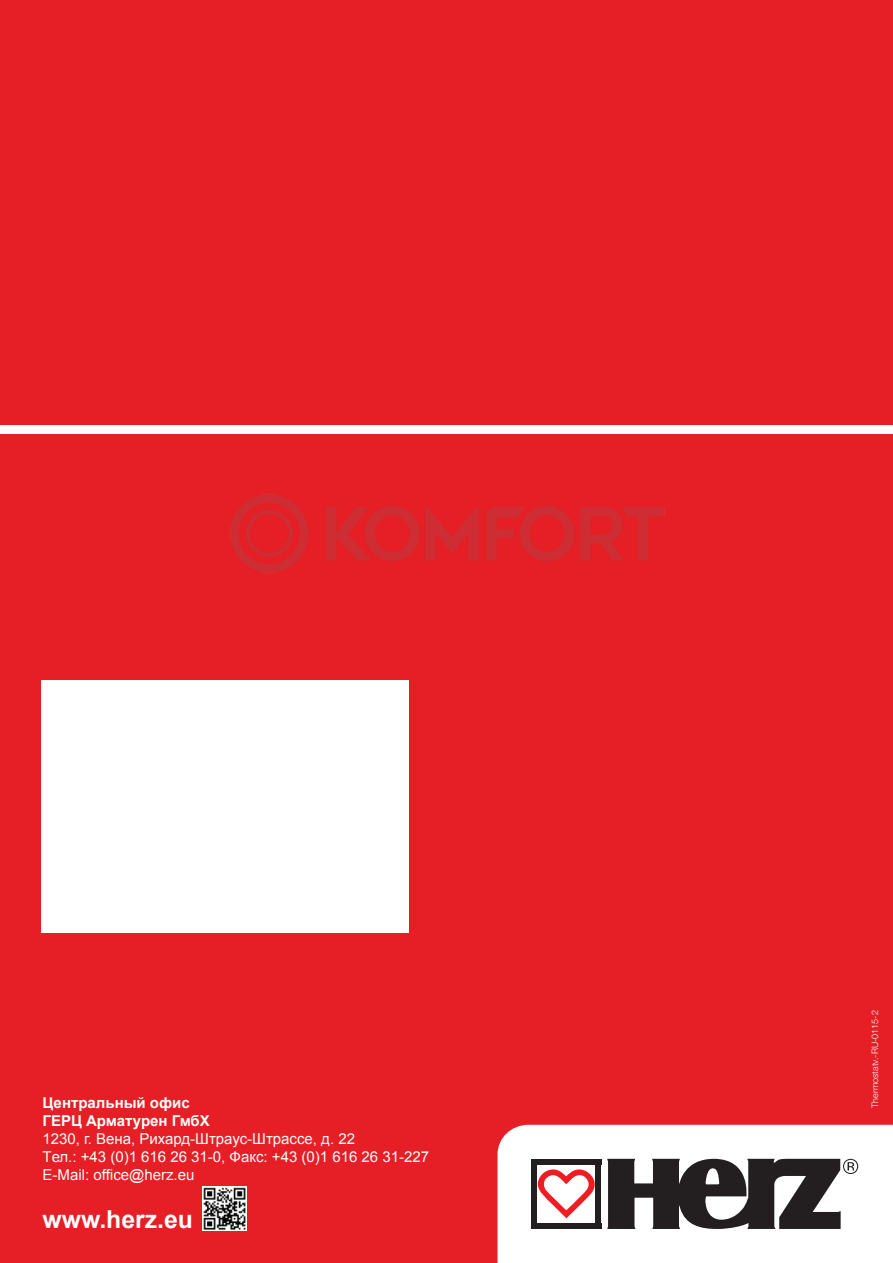
<style>
.page{position:relative;width:893px;height:1263px;background:#e61e25}
.page>*{position:absolute;margin:0;border:0;box-sizing:border-box;transform-origin:0 0}
.t1{font:700 24.75px "Arial";color:#fff}
.t2{font:15px/18px "Arial";color:#fff}
.t3{font:700 15px/18px "Arial";color:#fff}
.t4{font:300 9px "Helvetica Neue LT Std";color:#fff}
</style>
<div class="page">
<div style="left:497px;top:1125px;width:396px;height:138px;background:#fff"></div>
<div style="left:41px;top:680px;width:367px;height:253px;background:#fff"></div>
<div style="left:0;top:425px;width:893px;height:9px;background:#fff"></div>
<img style="left:202px;top:1186px;width:45px;height:44px">
<svg style="left:607px;top:1159px;width:251px;height:70px;background:#656263"></svg>
<div style="left:537px;top:1164px;width:58px;height:59px;background:#fff"></div>
<svg style="left:538px;top:1169px;width:57px;height:49px"></svg>
<div style="left:531px;top:1161px;width:6px;height:65px;background:#231f20"></div>
<div style="left:596px;top:1162px;width:5px;height:65px;background:#231f20"></div>
<div style="left:531px;top:1159px;width:70px;height:5px;background:#231f20"></div>
<div style="left:531px;top:1223px;width:70px;height:6px;background:#231f20"></div>
<img style="left:230px;top:494px;width:435px;height:79px">
<p class="t3" style="left:43px;top:1094px;width:169px">Центральный офис<br>ГЕРЦ Арматурен ГмбХ</p>
<p class="t2" style="left:43px;top:1130px;width:388px">1230, г. Вена, Рихард-Штраус-Штрассе, д. 22<br>Tел.: +43 (0)1 616 26 31-0, Факс: +43 (0)1 616 26 31-227<br>E-Mail: office@herz.eu</p>
<h1 class="t1" style="left:43px;top:1202px;width:152px">www.herz.eu</h1>
<p class="t4" style="left:869px;top:1108px;width:99px;rotate:-90deg">Thermostatv.-RU-0115-2</p>
</div>
